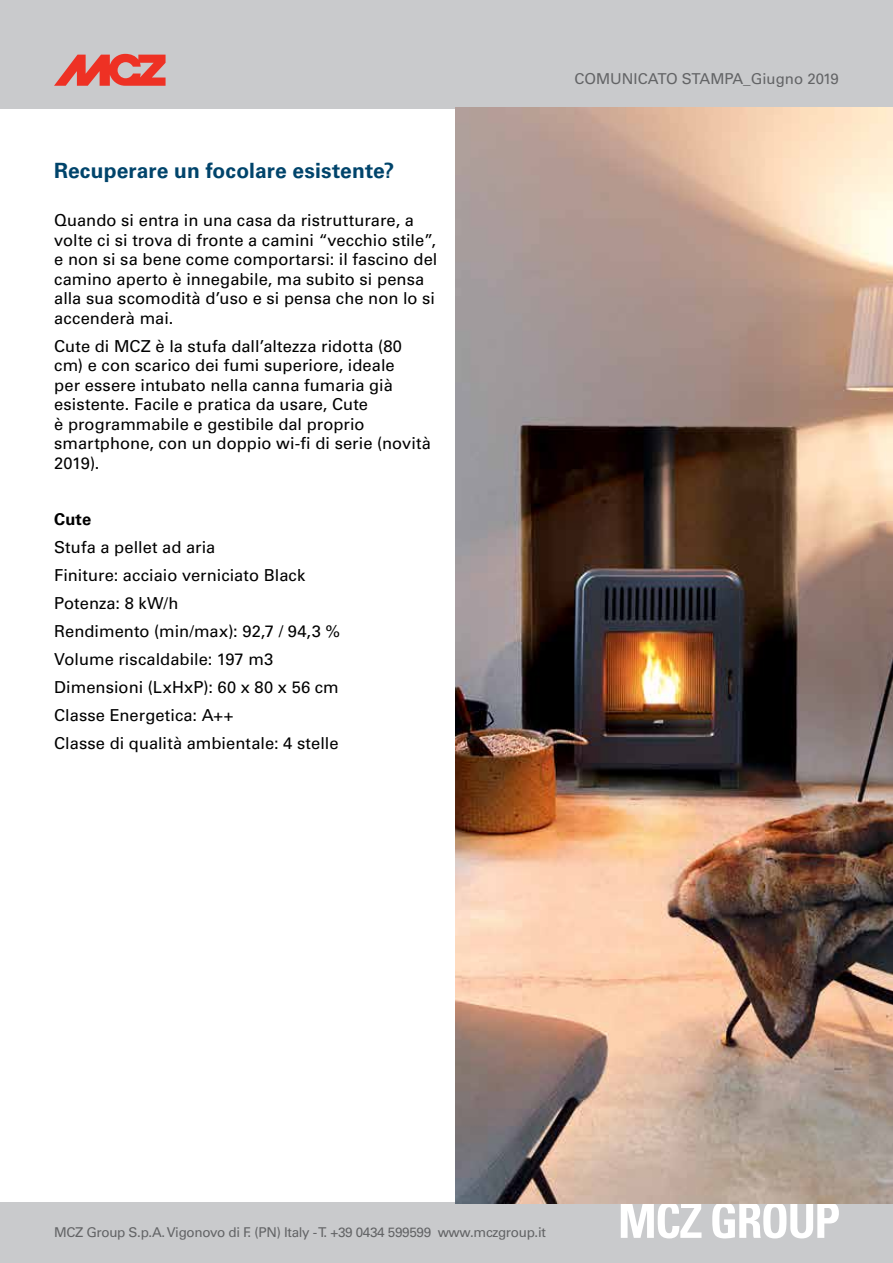
<style>
.page{position:relative;width:893px;height:1263px;background:#fff}
.page>*{position:absolute;margin:0;border:0;box-sizing:border-box;transform-origin:0 0}
.t1{font:700 21px "Univers";letter-spacing:.005em;color:#00446b}
.t2{font:16.5px/19.5px "Univers";letter-spacing:.005em;color:#000}
.t3{font:700 16.5px "Univers";color:#000}
.t4{font:15px "Univers";color:#636466}
.t5{font:13.5px "Univers";letter-spacing:-.025em;color:#636466}
</style>
<div class="page">
<div style="left:0;top:1202px;width:893px;height:61px;background:#c9cacc"></div>
<svg style="left:621px;top:1203px;width:80px;height:35px"></svg>
<svg style="left:712px;top:1203px;width:127px;height:35px"></svg>
<div style="left:0;top:0;width:893px;height:108px;background:#c9cacc"></div>
<svg style="left:54px;top:54px;width:112px;height:32px"></svg>
<img style="left:455px;top:108px;width:438px;height:1095px">
<p class="t1" style="left:54px;top:158px;width:342px">Recuperare un focolare esistente?</p>
<p class="t2" style="left:54px;top:211px;width:385px">Quando si entra in una casa da ristrutturare, a volte ci si trova di fronte a camini “vecchio stile”, e non si sa bene come comportarsi: il fascino del camino aperto è innegabile, ma subito si pensa alla sua scomodità d’uso e si pensa che non lo si accenderà mai.</p>
<p class="t2" style="left:54px;top:336px;width:378px">Cute di MCZ è la stufa dall’altezza ridotta (80 cm) e con scarico dei fumi superiore, ideale<br>per essere intubato nella canna fumaria già esistente. Facile e pratica da usare, Cute<br>è programmabile e gestibile dal proprio smartphone, con un doppio wi-fi di serie (novità 2019).</p>
<p class="t3" style="left:54px;top:509px;width:39px">Cute</p>
<p class="t2" style="left:54px;top:533px;width:287px;line-height:28px">Stufa a pellet ad aria<br>Finiture: acciaio verniciato Black<br>Potenza: 8 kW/h<br>Rendimento (min/max): 92,7 / 94,3 %<br>Volume riscaldabile: 197 m3<br>Dimensioni (LxHxP): 60 x 80 x 56 cm<br>Classe Energetica: A++<br>Classe di qualità ambientale: 4 stelle</p>
<p class="t4" style="left:574px;top:69px;width:266px">COMUNICATO STAMPA_Giugno 2019</p>
<p class="t5" style="left:54px;top:1224px;width:493px">MCZ Group S.p.A. Vigonovo di F. (PN) Italy - T. +39 0434 599599 www.mczgroup.it</p>
</div>
